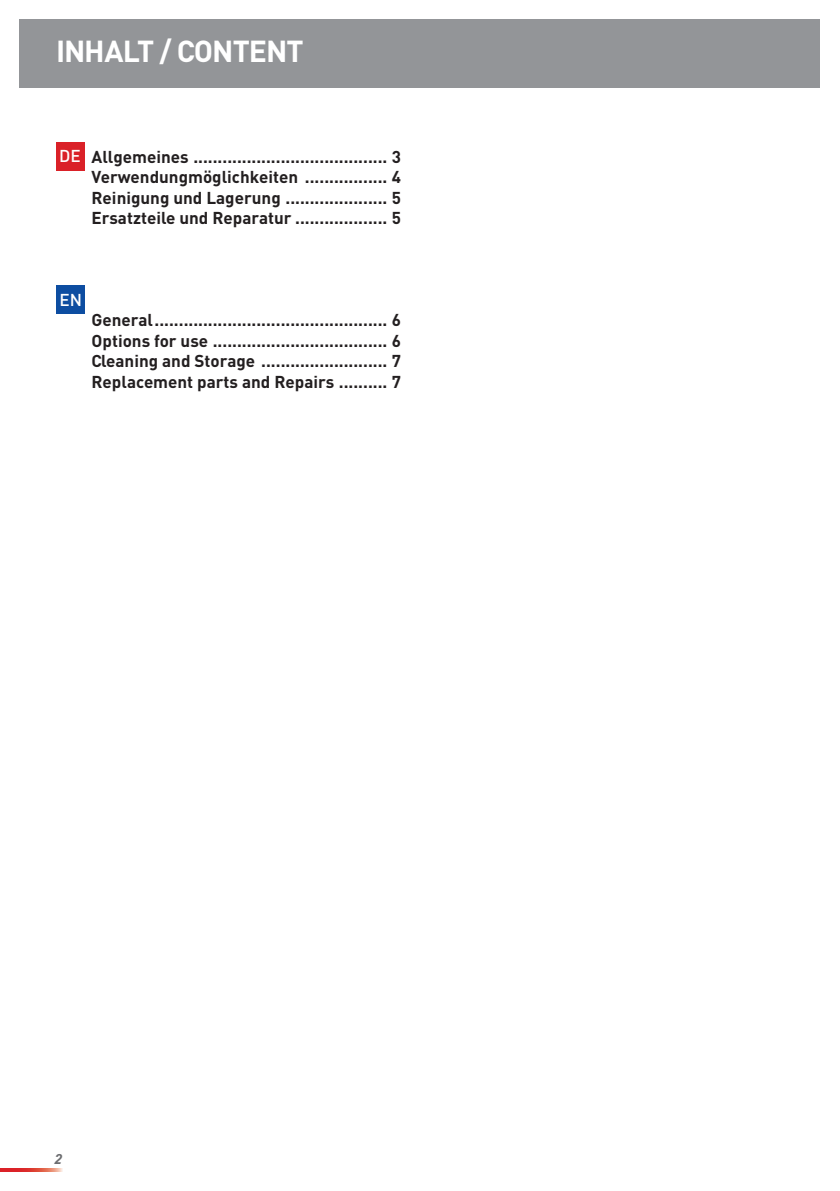
<style>
.page{position:relative;width:840px;height:1191px;background:#fff}
.page>*{position:absolute;margin:0;border:0;box-sizing:border-box;transform-origin:0 0}
.t1{font:700 30px "DIN";letter-spacing:-.03em;color:#fff}
.t2{font:700 17px/20.4px "DIN";color:#231f20;text-align:justify}
.t3{font:500 17px "DIN";color:#fff}
.t4{font:italic 700 14px "Arial";color:#6c6d70}
</style>
<div class="page">
<svg style="left:0;top:1168px;width:62px;height:3px"></svg>
<div style="left:20px;top:20px;width:799px;height:68px;background:#939598"></div>
<div style="left:56px;top:142px;width:28px;height:28px;background:#da2128"></div>
<div style="left:56px;top:286px;width:29px;height:28px;background:#0d4da1"></div>
<h1 class="t1" style="left:56px;top:31px;width:249px">INHALT / CONTENT</h1>
<p class="t3" style="left:59px;top:145px;width:23px">DE</p>
<p class="t2" style="left:91px;top:146px;width:311px">Allgemeines ........................................ 3<br>Verwendungmöglichkeiten ................. 4<br>Reinigung und Lagerung ..................... 5<br>Ersatzteile und Reparatur ................... 5</p>
<p class="t3" style="left:60px;top:288px;width:24px">EN</p>
<p class="t2" style="left:91px;top:309px;width:311px">General................................................ 6<br>Options for use .................................... 6<br>Cleaning and Storage .......................... 7<br>Replacement parts and Repairs .......... 7</p>
<p class="t4" style="left:53px;top:1150px;width:11px">2</p>
</div>
